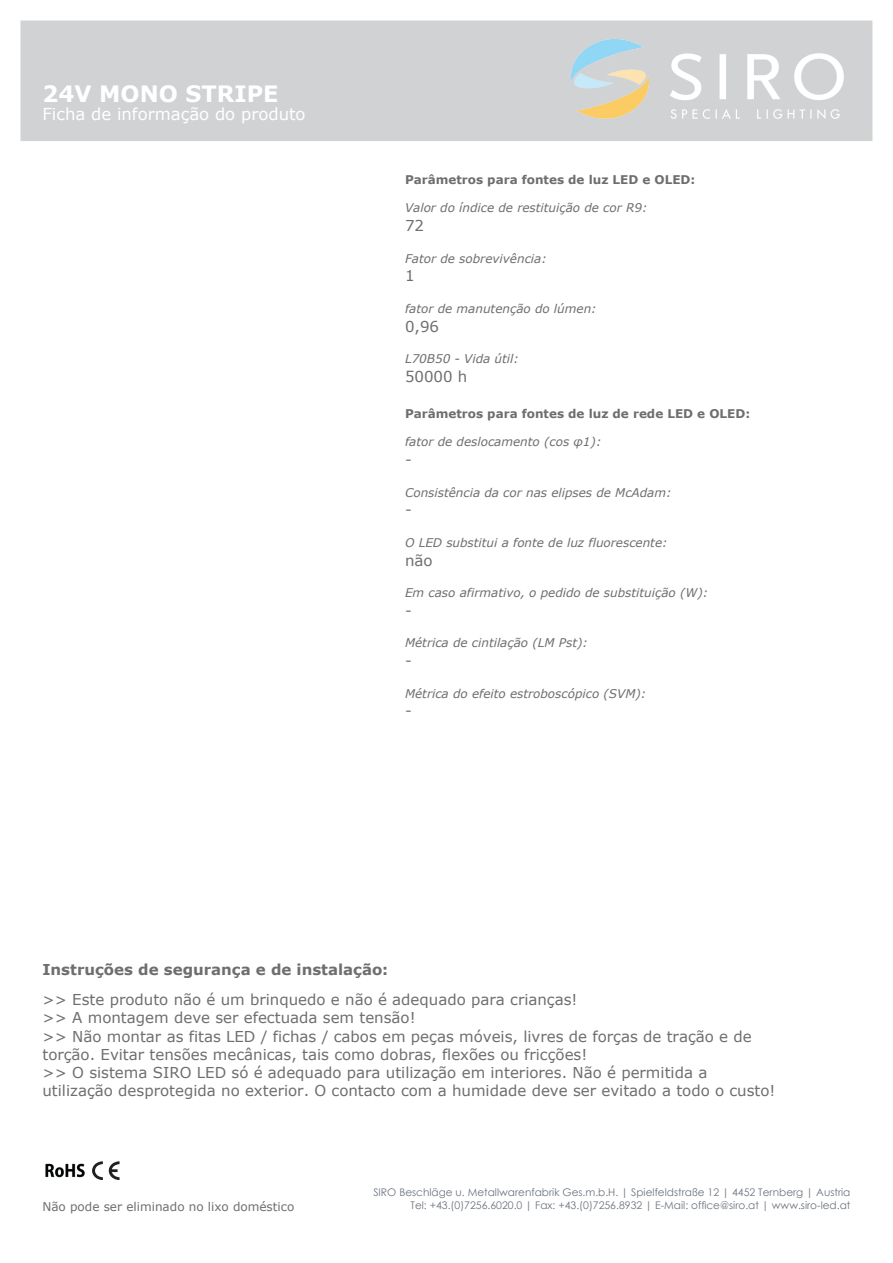
<style>
.page{position:relative;width:893px;height:1263px;background:#fff}
.page>*{position:absolute;margin:0;border:0;box-sizing:border-box;transform-origin:0 0}
.t1{font:700 22.5px "Verdana";color:#fff}
.t2{font:16.5px "Verdana";color:#fff}
.t3{font:15px/18.3px "Verdana";color:#6e6e6e}
.t4{font:700 15px "Verdana";color:#6e6e6e}
.t5{font:italic 12px "Verdana";color:#6e6e6e}
.t6{font:700 12px "Verdana";color:#6e6e6e}
.t7{font:12px "Verdana";color:#6e6e6e}
.t8{font:10.5px/12.6px "Century Gothic";color:#6d747f;text-align:right}
</style>
<div class="page">
<div style="left:21px;top:21px;width:851px;height:120px;background:#d1d2d4"></div>
<img style="left:571px;top:40px;width:272px;height:78px">
<img style="left:45px;top:1163px;width:40px;height:15px">
<svg style="left:92px;top:1161px;width:27px;height:19px"></svg>
<h1 class="t1" style="left:42px;top:80px;width:238px">24V MONO STRIPE</h1>
<p class="t2" style="left:42px;top:104px;width:265px">Ficha de informação do produto</p>
<p class="t6" style="left:405px;top:172px;width:292px">Parâmetros para fontes de luz LED e OLED:</p>
<p class="t5" style="left:405px;top:200px;width:244px">Valor do índice de restituição de cor R9:</p>
<p class="t3" style="left:405px;top:216px;width:21px">72</p>
<p class="t5" style="left:405px;top:250px;width:143px">Fator de sobrevivência:</p>
<p class="t3" style="left:405px;top:266px;width:11px">1</p>
<p class="t5" style="left:405px;top:301px;width:193px">fator de manutenção do lúmen:</p>
<p class="t3" style="left:405px;top:316px;width:36px">0,96</p>
<p class="t5" style="left:405px;top:351px;width:115px">L70B50 - Vida útil:</p>
<p class="t3" style="left:405px;top:367px;width:64px">50000 h</p>
<p class="t6" style="left:405px;top:406px;width:347px">Parâmetros para fontes de luz de rede LED e OLED:</p>
<p class="t5" style="left:405px;top:434px;width:198px">fator de deslocamento (cos φ1):</p>
<p class="t3" style="left:405px;top:450px;width:8px">-</p>
<p class="t5" style="left:405px;top:484px;width:268px">Consistência da cor nas elipses de McAdam:</p>
<p class="t3" style="left:405px;top:500px;width:8px">-</p>
<p class="t5" style="left:405px;top:535px;width:264px">O LED substitui a fonte de luz fluorescente:</p>
<p class="t3" style="left:405px;top:550px;width:29px">não</p>
<p class="t5" style="left:405px;top:585px;width:305px">Em caso afirmativo, o pedido de substituição (W):</p>
<p class="t3" style="left:405px;top:601px;width:8px">-</p>
<p class="t5" style="left:405px;top:635px;width:184px">Métrica de cintilação (LM Pst):</p>
<p class="t3" style="left:405px;top:651px;width:8px">-</p>
<p class="t5" style="left:405px;top:685px;width:243px">Métrica do efeito estroboscópico (SVM):</p>
<p class="t3" style="left:405px;top:701px;width:8px">-</p>
<p class="t4" style="left:42px;top:960px;width:347px">Instruções de segurança e de instalação:</p>
<p class="t3" style="left:42px;top:990px;width:734px">&gt;&gt; Este produto não é um brinquedo e não é adequado para crianças!<br>&gt;&gt; A montagem deve ser efectuada sem tensão!<br>&gt;&gt; Não montar as fitas LED / fichas / cabos em peças móveis, livres de forças de tração e de torção. Evitar tensões mecânicas, tais como dobras, flexões ou fricções!<br>&gt;&gt; O sistema SIRO LED só é adequado para utilização em interiores. Não é permitida a utilização desprotegida no exterior. O contacto com a humidade deve ser evitado a todo o custo!</p>
<p class="t7" style="left:42px;top:1198px;width:253px">Não pode ser eliminado no lixo doméstico</p>
<p class="t8" style="left:373px;top:1186px;width:479px">SIRO Beschläge u. Metallwarenfabrik Ges.m.b.H. | Spielfeldstraße 12 | 4452 Ternberg | Austria<br>Tel: +43.(0)7256.6020.0 | Fax: +43.(0)7256.8932 | E-Mail: office@siro.at | www.siro-led.at</p>
</div>
